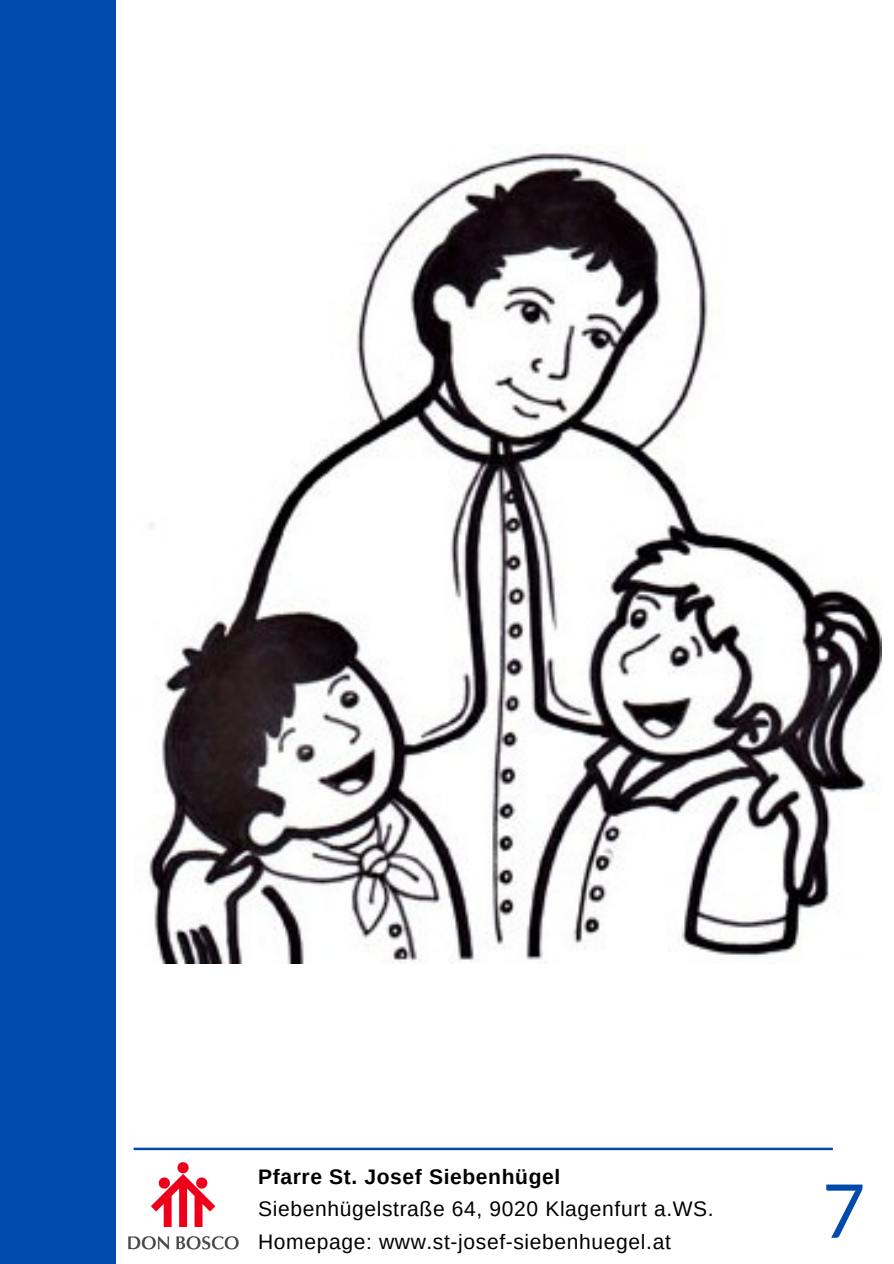
<style>
.page{position:relative;width:894px;height:1264px;background:#fff}
.page>*{position:absolute;margin:0;border:0;box-sizing:border-box;transform-origin:0 0}
.t1{font:74.25px "Lato";color:#004aad}
.t2{font:21px "Arimo";letter-spacing:.03em;color:#000}
.t3{font:700 21px "Arimo";letter-spacing:.03em;color:#000}
</style>
<div class="page">
<div style="left:0;top:0;width:893px;height:1263px;background:#004aad"></div>
<div style="left:117px;top:0;width:776px;height:1263px;background:#fff"></div>
<img style="left:128px;top:1162px;width:111px;height:88px">
<svg style="left:134px;top:1147px;width:698px;height:3px"></svg>
<img style="left:149px;top:152px;width:732px;height:811px">
<p class="t3" style="left:258px;top:1165px;width:303px">Pfarre St. Josef Siebenhügel</p>
<p class="t2" style="left:258px;top:1197px;width:457px">Siebenhügelstraße 64, 9020 Klagenfurt a.WS.</p>
<p class="t2" style="left:258px;top:1229px;width:414px">Homepage: www.st-josef-siebenhuegel.at</p>
<p class="t1" style="left:821px;top:1164px;width:45px">7</p>
</div>
